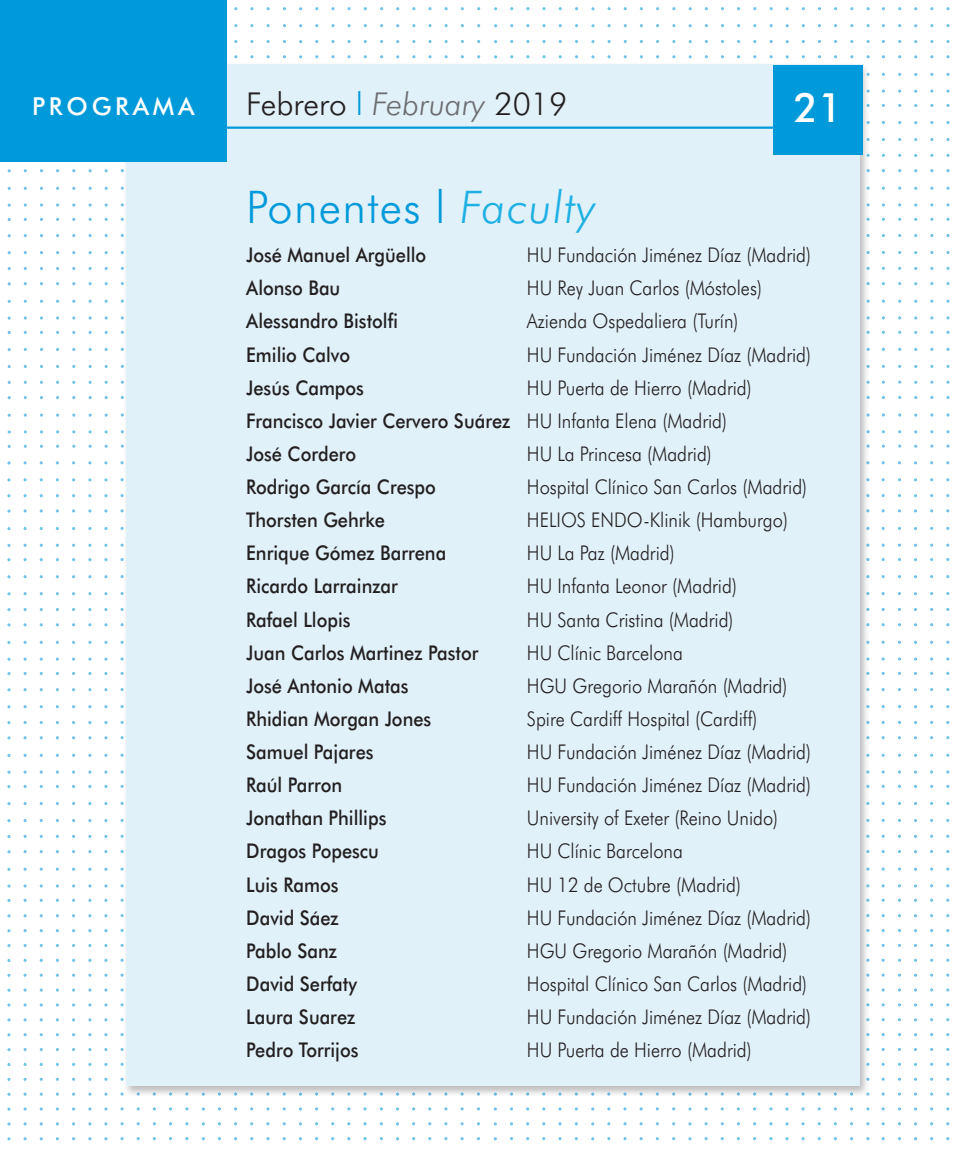
<style>
.page{position:relative;width:957px;height:1149px;background:#fff}
.page>*{position:absolute;margin:0;border:0;box-sizing:border-box;transform-origin:0 0}
.t1{font:300 45px "Futura BT";letter-spacing:.03em;color:#009ada}
.t2{font:500 40.5px "Futura BT";color:#fff}
.t3{font:300 31.5px "Futura BT";color:#231f20}
.t4{font:500 24.75px "Futura BT";letter-spacing:.15em;color:#fff}
.t5{font:300 20.25px "Futura BT";color:#231f20;scale:.9 1}
.t6{font:500 20.25px "Futura BT";color:#231f20;scale:.9 1}
.s1{color:#009ada}
.s2{font-style:italic;color:#6c6d70}
.s3{font-stretch:condensed}
.s4{font-style:italic;color:#1fb0e3}
.s5{font-weight:300}
</style>
<div class="page">
<svg style="left:882px;top:89px;width:3px;height:4px"></svg>
<svg style="left:347px;top:40px;width:4px;height:3px"></svg>
<svg style="left:444px;top:40px;width:4px;height:3px"></svg>
<svg style="left:7px;top:527px;width:4px;height:3px"></svg>
<svg style="left:7px;top:608px;width:4px;height:3px"></svg>
<svg style="left:7px;top:641px;width:4px;height:3px"></svg>
<svg style="left:7px;top:672px;width:4px;height:3px"></svg>
<svg style="left:7px;top:721px;width:4px;height:3px"></svg>
<svg style="left:7px;top:819px;width:4px;height:3px"></svg>
<svg style="left:7px;top:802px;width:4px;height:3px"></svg>
<div style="left:122px;top:62px;width:747px;height:1035px;background:#231f20;opacity:.3"></div>
<div style="left:126px;top:64px;width:733px;height:1020px;background:#e0f1fa"></div>
<div style="left:0;top:0;width:226px;height:161px;background:#009ada"></div>
<hr style="left:75px;top:126px;width:738px;height:3px;background:#009ada">
<div style="left:773px;top:65px;width:90px;height:90px;background:#009ada"></div>
<p class="t4" style="left:32px;top:91px;width:164px">PROGRAMA</p>
<p class="t3" style="left:246px;top:85px;width:322px">Febrero <span class="s1">l</span> <span class="s2">February</span> 2019</p>
<p class="t2" style="left:794px;top:83px;width:50px">21</p>
<p class="t1" style="left:246px;top:179px;width:352px">Ponentes <span class="s3">l</span> <span class="s4">Faculty</span></p>
<p class="t6" style="left:246px;top:242px;width:201px">José Manuel Argüello</p>
<p class="t5" style="left:527px;top:242px;width:317px">HU Fundación Jiménez Díaz (Madrid)</p>
<p class="t6" style="left:246px;top:276px;width:106px">Alonso Bau</p>
<p class="t5" style="left:527px;top:276px;width:263px">HU Rey Juan Carlos (Móstoles)</p>
<p class="t6" style="left:246px;top:309px;width:170px">Alessandro Bistolfi</p>
<p class="t5" style="left:527px;top:309px;width:237px">Azienda Ospedaliera (Turín)</p>
<p class="t6" style="left:246px;top:342px;width:117px">Emilio Calvo</p>
<p class="t5" style="left:527px;top:342px;width:317px">HU Fundación Jiménez Díaz (Madrid)</p>
<p class="t6" style="left:246px;top:375px;width:132px">Jesús Campos</p>
<p class="t5" style="left:527px;top:375px;width:251px">HU Puerta de Hierro (Madrid)</p>
<p class="t6" style="left:246px;top:408px;width:536px">Francisco Javier Cervero Suárez <span class="s5">HU Infanta Elena (Madrid)</span></p>
<p class="t6" style="left:246px;top:441px;width:124px">José Cordero</p>
<p class="t5" style="left:527px;top:441px;width:207px">HU La Princesa (Madrid)</p>
<p class="t6" style="left:246px;top:474px;width:212px">Rodrigo García Crespo</p>
<p class="t5" style="left:527px;top:474px;width:313px">Hospital Clínico San Carlos (Madrid)</p>
<p class="t6" style="left:246px;top:507px;width:156px">Thorsten Gehrke</p>
<p class="t5" style="left:527px;top:507px;width:291px">HELIOS ENDO-Klinik (Hamburgo)</p>
<p class="t6" style="left:246px;top:540px;width:224px">Enrique Gómez Barrena</p>
<p class="t5" style="left:527px;top:540px;width:166px">HU La Paz (Madrid)</p>
<p class="t6" style="left:246px;top:573px;width:170px">Ricardo Larrainzar</p>
<p class="t5" style="left:527px;top:573px;width:235px">HU Infanta Leonor (Madrid)</p>
<p class="t6" style="left:246px;top:607px;width:117px">Rafael Llopis</p>
<p class="t5" style="left:527px;top:607px;width:231px">HU Santa Cristina (Madrid)</p>
<p class="t6" style="left:246px;top:640px;width:259px">Juan Carlos Martinez Pastor</p>
<p class="t5" style="left:527px;top:640px;width:175px">HU Clínic Barcelona</p>
<p class="t6" style="left:246px;top:673px;width:182px">José Antonio Matas</p>
<p class="t5" style="left:527px;top:673px;width:291px">HGU Gregorio Marañón (Madrid)</p>
<p class="t6" style="left:246px;top:706px;width:207px">Rhidian Morgan Jones</p>
<p class="t5" style="left:527px;top:706px;width:257px">Spire Cardiff Hospital (Cardiff)</p>
<p class="t6" style="left:246px;top:739px;width:143px">Samuel Pajares</p>
<p class="t5" style="left:527px;top:739px;width:317px">HU Fundación Jiménez Díaz (Madrid)</p>
<p class="t6" style="left:246px;top:772px;width:108px">Raúl Parron</p>
<p class="t5" style="left:527px;top:772px;width:317px">HU Fundación Jiménez Díaz (Madrid)</p>
<p class="t6" style="left:246px;top:805px;width:157px">Jonathan Phillips</p>
<p class="t5" style="left:527px;top:805px;width:281px">University of Exeter (Reino Unido)</p>
<p class="t6" style="left:246px;top:838px;width:149px">Dragos Popescu</p>
<p class="t5" style="left:527px;top:838px;width:175px">HU Clínic Barcelona</p>
<p class="t6" style="left:246px;top:871px;width:104px">Luis Ramos</p>
<p class="t5" style="left:527px;top:871px;width:239px">HU 12 de Octubre (Madrid)</p>
<p class="t6" style="left:246px;top:904px;width:104px">David Sáez</p>
<p class="t5" style="left:527px;top:904px;width:317px">HU Fundación Jiménez Díaz (Madrid)</p>
<p class="t6" style="left:246px;top:937px;width:102px">Pablo Sanz</p>
<p class="t5" style="left:527px;top:937px;width:291px">HGU Gregorio Marañón (Madrid)</p>
<p class="t6" style="left:246px;top:971px;width:125px">David Serfaty</p>
<p class="t5" style="left:527px;top:971px;width:313px">Hospital Clínico San Carlos (Madrid)</p>
<p class="t6" style="left:246px;top:1004px;width:123px">Laura Suarez</p>
<p class="t5" style="left:527px;top:1004px;width:317px">HU Fundación Jiménez Díaz (Madrid)</p>
<p class="t6" style="left:246px;top:1037px;width:126px">Pedro Torrijos</p>
<p class="t5" style="left:527px;top:1037px;width:251px">HU Puerta de Hierro (Madrid)</p>
</div>
